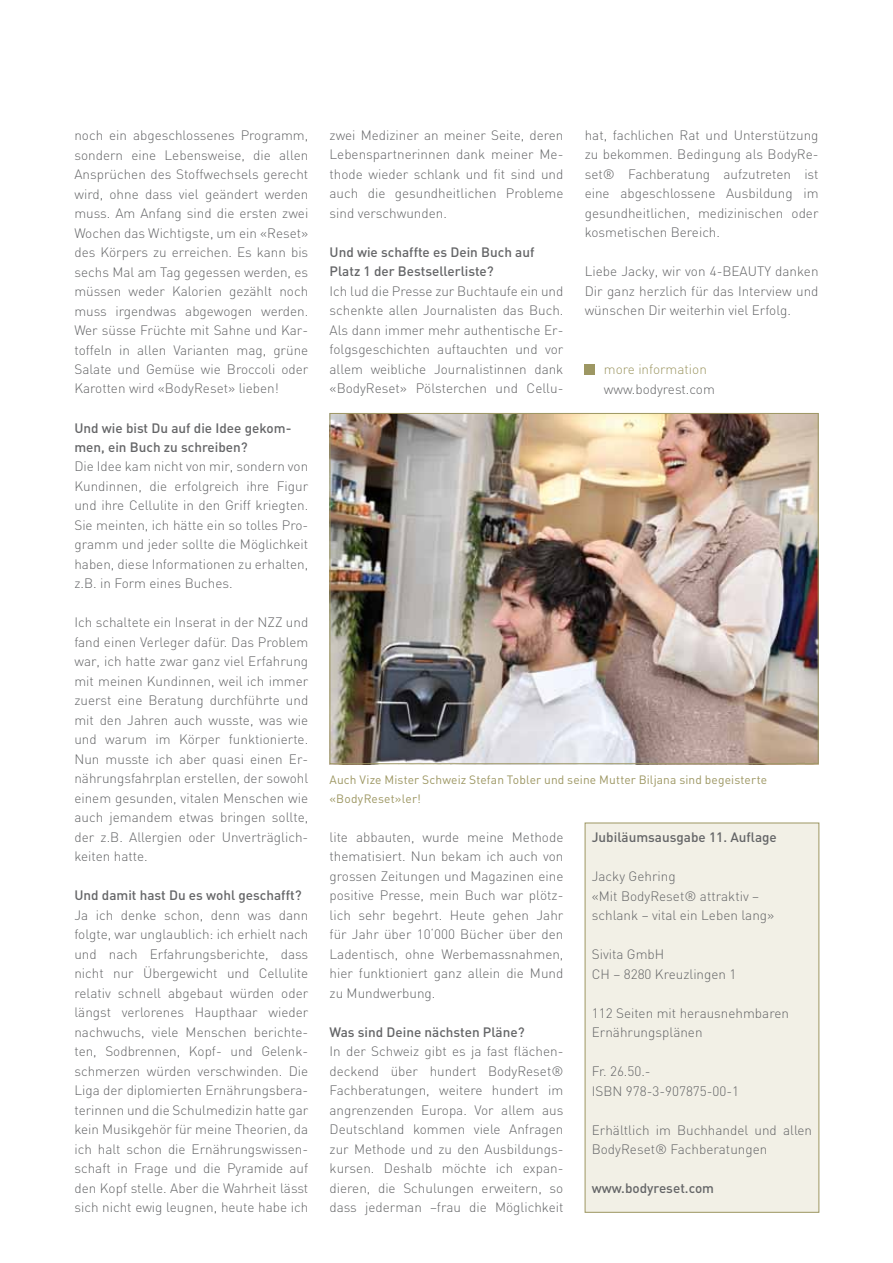
<style>
.page{position:relative;width:893px;height:1263px;background:#fff}
.page>*{position:absolute;margin:0;border:0;box-sizing:border-box;transform-origin:0 0}
.t1{font:300 13.5px/19.5px "DIN";color:#646567;text-align:justify}
.t2{font:500 13.5px/19.5px "DIN";color:#646567}
.t3{font:300 13.5px "DIN";color:#9d9763}
.t4{font:12px/19.5px "DIN";letter-spacing:.01em;color:#9d9763}
</style>
<div class="page">
<div style="left:585px;top:364px;width:10px;height:10px;background:#9d9763"></div>
<img style="left:332px;top:415px;width:485px;height:347px">
<div style="left:585px;top:823px;width:234px;height:389px;background:#f2f0e6"></div>
<div style="left:585px;top:823px;width:234px;height:390px;border:1px solid #9d9763"></div>
<p class="t1" style="left:74px;top:125px;width:235px">noch ein abgeschlossenes Programm, sondern eine Lebensweise, die allen Ansprüchen des Stoffwechsels gerecht wird, ohne dass viel geändert werden muss. Am Anfang sind die ersten zwei Wochen das Wichtigste, um ein «Reset» des Körpers zu erreichen. Es kann bis sechs Mal am Tag gegessen werden, es müssen weder Kalorien gezählt noch muss irgendwas abgewogen werden.<br>Wer süsse Früchte mit Sahne und Kar&shy;toffeln in allen Varianten mag, grüne Salate und Gemüse wie Broccoli oder Karotten wird «BodyReset» lieben!</p>
<p class="t2" style="left:74px;top:417px;width:218px">Und wie bist Du auf die Idee gekom&shy;men, ein Buch zu schreiben?</p>
<p class="t1" style="left:74px;top:457px;width:235px">Die Idee kam nicht von mir, sondern von Kundinnen, die erfolgreich ihre Figur und ihre Cellulite in den Griff kriegten.<br>Sie meinten, ich hätte ein so tolles Pro&shy;gramm und jeder sollte die Möglichkeit haben, diese Informationen zu erhalten, z.B. in Form eines Buches.</p>
<p class="t1" style="left:74px;top:613px;width:235px">Ich schaltete ein Inserat in der NZZ und fand einen Verleger dafür. Das Problem war, ich hatte zwar ganz viel Erfahrung mit meinen Kundinnen, weil ich immer zuerst eine Beratung durchführte und mit den Jahren auch wusste, was wie und warum im Körper funktionierte.<br>Nun musste ich aber quasi einen Er&shy;nährungsfahrplan erstellen, der sowohl einem gesunden, vitalen Menschen wie auch jemandem etwas bringen sollte, der z.B. Allergien oder Unverträglich&shy;keiten hatte.</p>
<p class="t2" style="left:74px;top:885px;width:229px">Und damit hast Du es wohl geschafft?</p>
<p class="t1" style="left:74px;top:905px;width:235px">Ja ich denke schon, denn was dann folgte, war unglaublich: ich erhielt nach und nach Erfahrungsberichte, dass nicht nur Übergewicht und Cellulite relativ schnell abgebaut würden oder längst verlorenes Haupthaar wieder nachwuchs, viele Menschen berichte&shy;ten, Sodbrennen, Kopf- und Gelenk&shy;schmerzen würden verschwinden. Die Liga der diplomierten Ernährungsbera&shy;terinnen und die Schulmedizin hatte gar kein Musikgehör für meine Theorien, da ich halt schon die Ernährungswissen&shy;schaft in Frage und die Pyramide auf den Kopf stelle. Aber die Wahrheit lässt sich nicht ewig leugnen, heute habe ich</p>
<p class="t1" style="left:330px;top:125px;width:235px">zwei Mediziner an meiner Seite, deren Lebenspartnerinnen dank meiner Me&shy;thode wieder schlank und fit sind und auch die gesundheitlichen Probleme sind verschwunden.</p>
<p class="t2" style="left:330px;top:242px;width:206px">Und wie schaffte es Dein Buch auf<br>Platz 1 der Bestsellerliste?</p>
<p class="t1" style="left:330px;top:281px;width:235px">Ich lud die Presse zur Buchtaufe ein und schenkte allen Journalisten das Buch.<br>Als dann immer mehr authentische Er&shy;folgsgeschichten auftauchten und vor allem weibliche Journalistinnen dank «BodyReset» Pölsterchen und Cellu-</p>
<p class="t1" style="left:585px;top:125px;width:235px">hat, fachlichen Rat und Unterstützung zu bekommen. Bedingung als BodyRe&shy;set® Fachberatung aufzutreten ist eine abgeschlossene Ausbildung im gesundheitlichen, medizinischen oder kosmetischen Bereich.</p>
<p class="t1" style="left:585px;top:261px;width:235px">Liebe Jacky, wir von 4-BEAUTY danken Dir ganz herzlich für das Interview und wünschen Dir weiterhin viel Erfolg.</p>
<p class="t3" style="left:604px;top:361px;width:105px">more information</p>
<p class="t1" style="left:604px;top:379px;width:113px">www.bodyrest.com</p>
<p class="t4" style="left:330px;top:769px;width:439px">Auch Vize Mister Schweiz Stefan Tobler und seine Mutter Biljana sind begeisterte «BodyReset»ler!</p>
<p class="t1" style="left:330px;top:827px;width:235px">lite abbauten, wurde meine Methode thematisiert. Nun bekam ich auch von grossen Zeitungen und Magazinen eine positive Presse, mein Buch war plötz&shy;lich sehr begehrt. Heute gehen Jahr für Jahr über 10‘000 Bücher über den Ladentisch, ohne Werbemassnahmen, hier funktioniert ganz allein die Mund zu Mundwerbung.</p>
<p class="t2" style="left:330px;top:1022px;width:197px">Was sind Deine nächsten Pläne?</p>
<p class="t1" style="left:330px;top:1041px;width:235px">In der Schweiz gibt es ja fast flächen&shy;deckend über hundert BodyReset® Fachberatungen, weitere hundert im angrenzenden Europa. Vor allem aus Deutschland kommen viele Anfragen zur Methode und zu den Ausbildungs&shy;kursen. Deshalb möchte ich expan&shy;dieren, die Schulungen erweitern, so dass jederman –frau die Möglichkeit</p>
<p class="t2" style="left:592px;top:827px;width:187px">Jubiläumsausgabe 11. Auflage</p>
<p class="t1" style="left:592px;top:866px;width:184px;text-align:left">Jacky Gehring<br>«Mit BodyReset® attraktiv – schlank – vital ein Leben lang»</p>
<p class="t1" style="left:592px;top:944px;width:146px">Sivita GmbH<br>CH – 8280 Kreuzlingen 1</p>
<p class="t1" style="left:592px;top:1003px;width:199px">112 Seiten mit herausnehmbaren<br>Ernährungsplänen</p>
<p class="t1" style="left:592px;top:1061px;width:149px">Fr. 26.50.-<br>ISBN 978-3-907875-00-1</p>
<p class="t1" style="left:592px;top:1120px;width:222px">Erhältlich im Buchhandel und allen<br>BodyReset® Fachberatungen</p>
<p class="t2" style="left:592px;top:1178px;width:124px">www.bodyreset.com</p>
</div>
